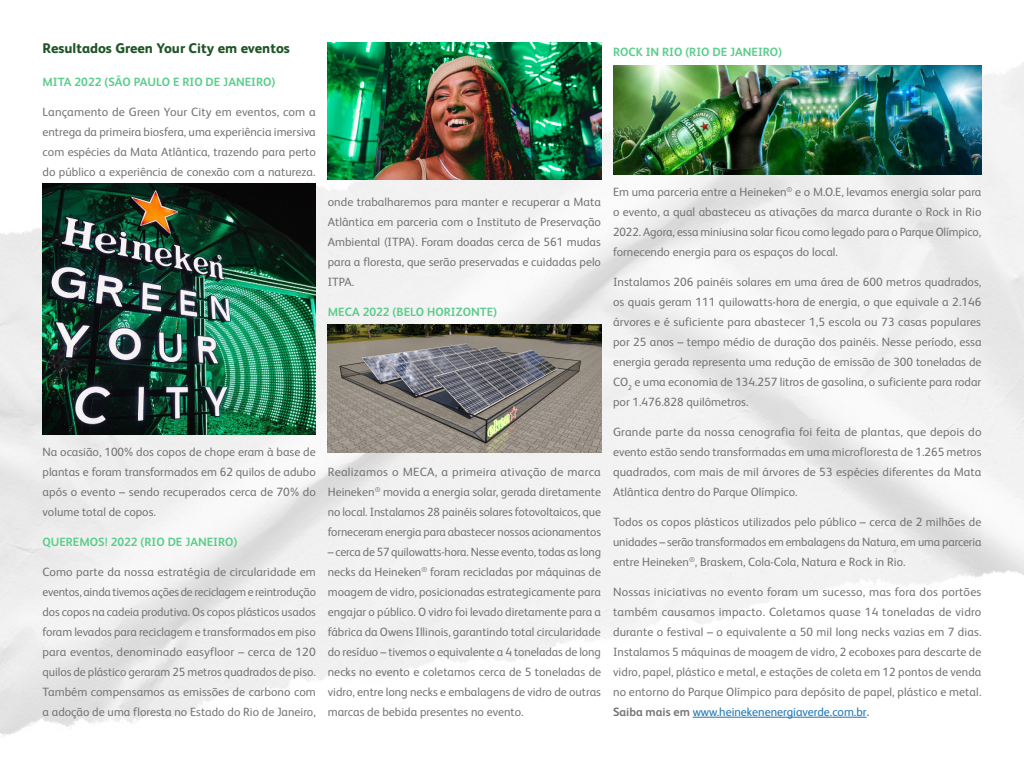
<style>
.page{position:relative;width:1024px;height:768px;background:#fff}
.page>*{position:absolute;margin:0;border:0;box-sizing:border-box;transform-origin:0 0}
.t1{font:800 14px "HEINEKEN Core";color:#205527}
.t2{font:12px/20px "HEINEKEN Core";color:#747474;text-align:justify}
.t3{font:700 12px "HEINEKEN Core";color:#5acd8b}
.s1{font-weight:700}
.s2{color:#1c75b5}
</style>
<div class="page">
<img style="left:0;top:42px;width:1024px;height:695px">
<img style="left:43px;top:183px;width:273px;height:251px">
<img style="left:328px;top:43px;width:273px;height:136px">
<img style="left:328px;top:325px;width:273px;height:128px">
<img style="left:613px;top:66px;width:368px;height:109px">
<hr style="left:693px;top:717px;width:174px;height:1px;background:#1c75b5">
<p class="t1" style="left:43px;top:37px;width:249px">Resultados Green Your City em eventos</p>
<p class="t3" style="left:43px;top:73px;width:234px">MITA 2022 (SÃO PAULO E RIO DE JANEIRO)</p>
<p class="t2" style="left:43px;top:101px;width:275px">Lançamento de Green Your City em eventos, com a entrega da primeira biosfera, uma experiência imersiva com espécies da Mata Atlântica, trazendo para perto do público a experiência de conexão com a natureza.</p>
<p class="t2" style="left:328px;top:191px;width:275px">onde trabalharemos para manter e recuperar a Mata Atlântica em parceria com o Instituto de Preservação Ambiental (ITPA). Foram doadas cerca de 561 mudas para a floresta, que serão preservadas e cuidadas pelo ITPA.</p>
<p class="t3" style="left:328px;top:303px;width:171px">MECA 2022 (BELO HORIZONTE)</p>
<p class="t2" style="left:43px;top:441px;width:275px">Na ocasião, 100% dos copos de chope eram à base de plantas e foram transformados em 62 quilos de adubo após o evento – sendo recuperados cerca de 70% do volume total de copos.</p>
<p class="t3" style="left:43px;top:533px;width:196px">QUEREMOS! 2022 (RIO DE JANEIRO)</p>
<p class="t2" style="left:43px;top:561px;width:275px">Como parte da nossa estratégia de circularidade em eventos, ainda tivemos ações de reciclagem e reintrodução dos copos na cadeia produtiva. Os copos plásticos usados foram levados para reciclagem e transformados em piso para eventos, denominado easyfloor – cerca de 120 quilos de plástico geraram 25 metros quadrados de piso.<br>Também compensamos as emissões de carbono com a adoção de uma floresta no Estado do Rio de Janeiro,</p>
<p class="t2" style="left:328px;top:461px;width:275px">Realizamos o MECA, a primeira ativação de marca Heineken<sup>®</sup> movida a energia solar, gerada diretamente no local. Instalamos 28 painéis solares fotovoltaicos, que forneceram energia para abastecer nossos acionamentos</p>
<p class="t2" style="left:328px;top:541px;width:275px">– cerca de 57 quilowatts-hora. Nesse evento, todas as long necks da Heineken<sup>®</sup> foram recicladas por máquinas de moagem de vidro, posicionadas estrategicamente para engajar o público. O vidro foi levado diretamente para a fábrica da Owens Illinois, garantindo total circularidade do resíduo – tivemos o equivalente a 4 toneladas de long necks no evento e coletamos cerca de 5 toneladas de vidro, entre long necks e embalagens de vidro de outras marcas de bebida presentes no evento.</p>
<p class="t3" style="left:613px;top:43px;width:171px">ROCK IN RIO (RIO DE JANEIRO)</p>
<p class="t2" style="left:613px;top:181px;width:370px">Em uma parceria entre a Heineken<sup>®</sup> e o M.O.E, levamos energia solar para o evento, a qual abasteceu as ativações da marca durante o Rock in Rio 2022. Agora, essa miniusina solar ficou como legado para o Parque Olímpico, fornecendo energia para os espaços do local.</p>
<p class="t2" style="left:613px;top:271px;width:370px">Instalamos 206 painéis solares em uma área de 600 metros quadrados, os quais geram 111 quilowatts-hora de energia, o que equivale a 2.146 árvores e é suficiente para abastecer 1,5 escola ou 73 casas populares por 25 anos – tempo médio de duração dos painéis. Nesse período, essa energia gerada representa uma redução de emissão de 300 toneladas de CO<sub>2</sub> e uma economia de 134.257 litros de gasolina, o suficiente para rodar por 1.476.828 quilômetros.</p>
<p class="t2" style="left:613px;top:421px;width:370px">Grande parte da nossa cenografia foi feita de plantas, que depois do evento estão sendo transformadas em uma microfloresta de 1.265 metros quadrados, com mais de mil árvores de 53 espécies diferentes da Mata Atlântica dentro do Parque Olímpico.</p>
<p class="t2" style="left:613px;top:511px;width:370px">Todos os copos plásticos utilizados pelo público – cerca de 2 milhões de unidades – serão transformados em embalagens da Natura, em uma parceria entre Heineken<sup>®</sup>, Braskem, Cola-Cola, Natura e Rock in Rio.</p>
<p class="t2" style="left:613px;top:581px;width:370px">Nossas iniciativas no evento foram um sucesso, mas fora dos portões também causamos impacto. Coletamos quase 14 toneladas de vidro durante o festival – o equivalente a 50 mil long necks vazias em 7 dias.<br>Instalamos 5 máquinas de moagem de vidro, 2 ecoboxes para descarte de vidro, papel, plástico e metal, e estações de coleta em 12 pontos de venda no entorno do Parque Olímpico para depósito de papel, plástico e metal.<br><span class="s1">Saiba mais em</span> <span class="s2">www.heinekenenergiaverde.com.br</span><span class="s1">.</span></p>
</div>
